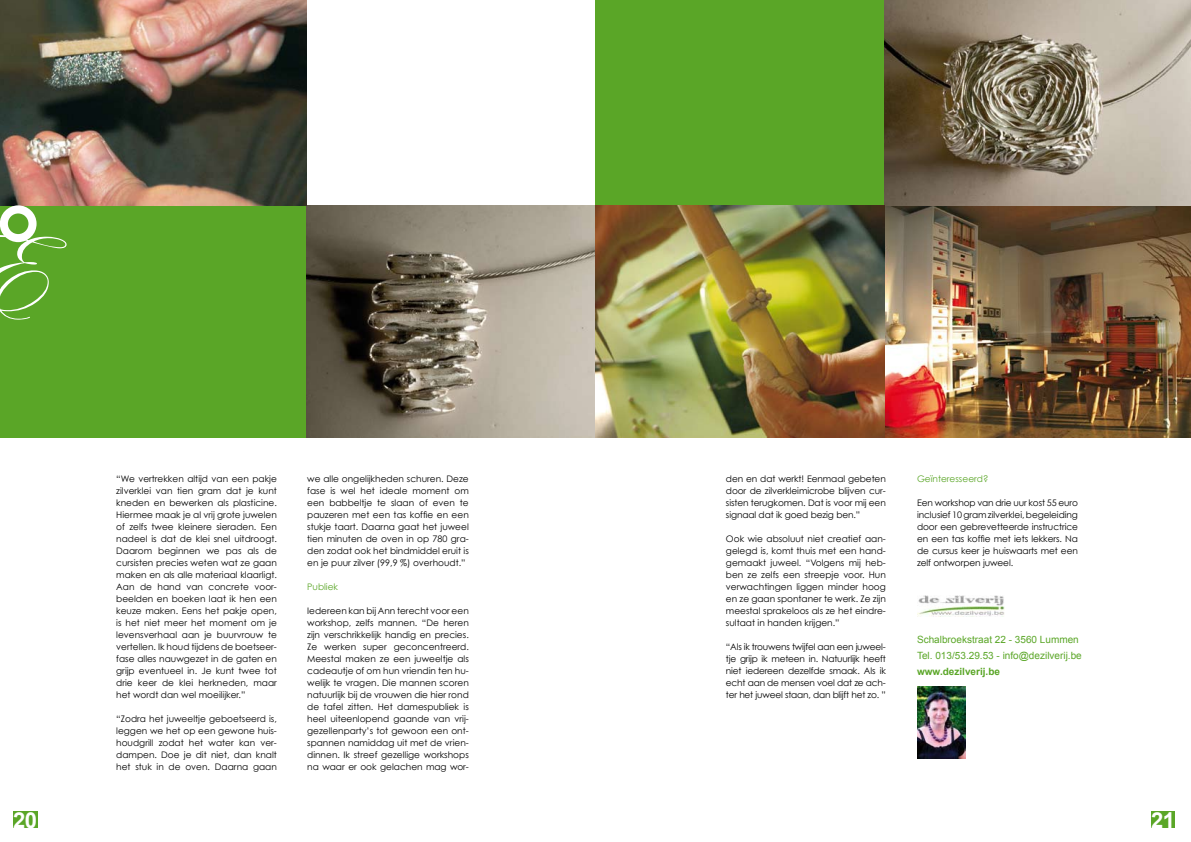
<style>
.page{position:relative;width:1191px;height:842px;background:#fff}
.page>*{position:absolute;margin:0;border:0;box-sizing:border-box;transform-origin:0 0}
.t1{font:700 22px "Arial";color:#fff}
.t2{font:10px/16px "Arial";color:#5aa627}
.t3{font:700 10px "Arial";color:#5aa627}
.t4{font:9px/12px "Century Gothic";color:#000;text-align:justify}
.t5{font:9px "Century Gothic";color:#5aa627}
</style>
<div class="page">
<div style="left:595px;top:0;width:298px;height:205px;background:#5aa627"></div>
<img style="left:884px;top:206px;width:307px;height:231px">
<div style="left:0;top:205px;width:311px;height:232px;background:#5aa627"></div>
<img style="left:306px;top:205px;width:578px;height:232px">
<img style="left:884px;top:0;width:307px;height:206px">
<img style="left:0;top:0;width:306px;height:205px">
<div style="left:1151px;top:812px;width:24px;height:16px;background:#5aa627"></div>
<div style="left:13px;top:812px;width:25px;height:16px;background:#5aa627"></div>
<svg style="left:0;top:205px;width:67px;height:115px"></svg>
<img style="left:917px;top:686px;width:48px;height:73px">
<img style="left:917px;top:596px;width:87px;height:21px">
<p class="t4" style="left:116px;top:472px;width:162px">“We vertrekken altijd van een pakje zilverklei van tien gram dat je kunt kneden en bewerken als plasticine.<br>Hiermee maak je al vrij grote juwelen of zelfs twee kleinere sieraden. Een nadeel is dat de klei snel uitdroogt.<br>Daarom beginnen we pas als de cursisten precies weten wat ze gaan maken en als alle materiaal klaarligt.<br>Aan de hand van concrete voor&shy;beelden en boeken laat ik hen een keuze maken. Eens het pakje open, is het niet meer het moment om je levensverhaal aan je buurvrouw te vertellen. Ik houd tijdens de boetseer&shy;fase alles nauwgezet in de gaten en grijp eventueel in. Je kunt twee tot drie keer de klei herkneden, maar het wordt dan wel moeilijker.”</p>
<p class="t4" style="left:116px;top:712px;width:162px">“Zodra het juweeltje geboetseerd is, leggen we het op een gewone huis&shy;houdgrill zodat het water kan ver&shy;dampen. Doe je dit niet, dan knalt het stuk in de oven. Daarna gaan</p>
<p class="t4" style="left:307px;top:472px;width:163px">we alle ongelijkheden schuren. Deze fase is wel het ideale moment om een babbeltje te slaan of even te pauzeren met een tas koffie en een stukje taart. Daarna gaat het juweel tien minuten de oven in op 780 gra&shy;den zodat ook het bindmiddel eruit is en je puur zilver (99,9 %) overhoudt.”</p>
<p class="t5" style="left:307px;top:581px;width:32px">Publiek</p>
<p class="t4" style="left:307px;top:604px;width:163px">Iedereen kan bij Ann terecht voor een workshop, zelfs mannen. “De heren zijn verschrikkelijk handig en precies.<br>Ze werken super geconcentreerd.<br>Meestal maken ze een juweeltje als cadeautje of om hun vriendin ten hu&shy;welijk te vragen. Die mannen scoren natuurlijk bij de vrouwen die hier rond de tafel zitten. Het damespubliek is heel uiteenlopend gaande van vrij&shy;gezellenparty’s tot gewoon een ont&shy;spannen namiddag uit met de vrien&shy;dinnen. Ik streef gezellige workshops na waar er ook gelachen mag wor-</p>
<p class="t5" style="left:917px;top:473px;width:73px">Geïnteresseerd?</p>
<p class="t4" style="left:917px;top:496px;width:162px">Een workshop van drie uur kost 55 euro inclusief 10 gram zilverklei, begeleiding door een gebrevetteerde instructrice en een tas koffie met iets lekkers. Na de cursus keer je huiswaarts met een zelf ontworpen juweel.</p>
<p class="t4" style="left:726px;top:472px;width:161px">den en dat werkt! Eenmaal gebeten door de zilverkleimicrobe blijven cur&shy;sisten terugkomen. Dat is voor mij een signaal dat ik goed bezig ben.”</p>
<p class="t4" style="left:726px;top:532px;width:161px">Ook wie absoluut niet creatief aan&shy;gelegd is, komt thuis met een hand&shy;gemaakt juweel. “Volgens mij heb&shy;ben ze zelfs een streepje voor. Hun verwachtingen liggen minder hoog en ze gaan spontaner te werk. Ze zijn meestal sprakeloos als ze het eindre&shy;sultaat in handen krijgen.”</p>
<p class="t4" style="left:726px;top:640px;width:161px">“Als ik trouwens twijfel aan een juweel&shy;tje grijp ik meteen in. Natuurlijk heeft niet iedereen dezelfde smaak. Als ik echt aan de mensen voel dat ze ach&shy;ter het juweel staan, dan blijft het zo. ”</p>
<p class="t2" style="left:917px;top:631px;width:166px">Schalbroekstraat 22 - 3560 Lummen<br>Tel. 013/53.29.53 - info@dezilverij.be</p>
<p class="t3" style="left:917px;top:665px;width:84px">www.dezilverij.be</p>
<h1 class="t1" style="left:13px;top:805px;width:25px">20</h1>
<h1 class="t1" style="left:1151px;top:805px;width:25px">21</h1>
</div>
